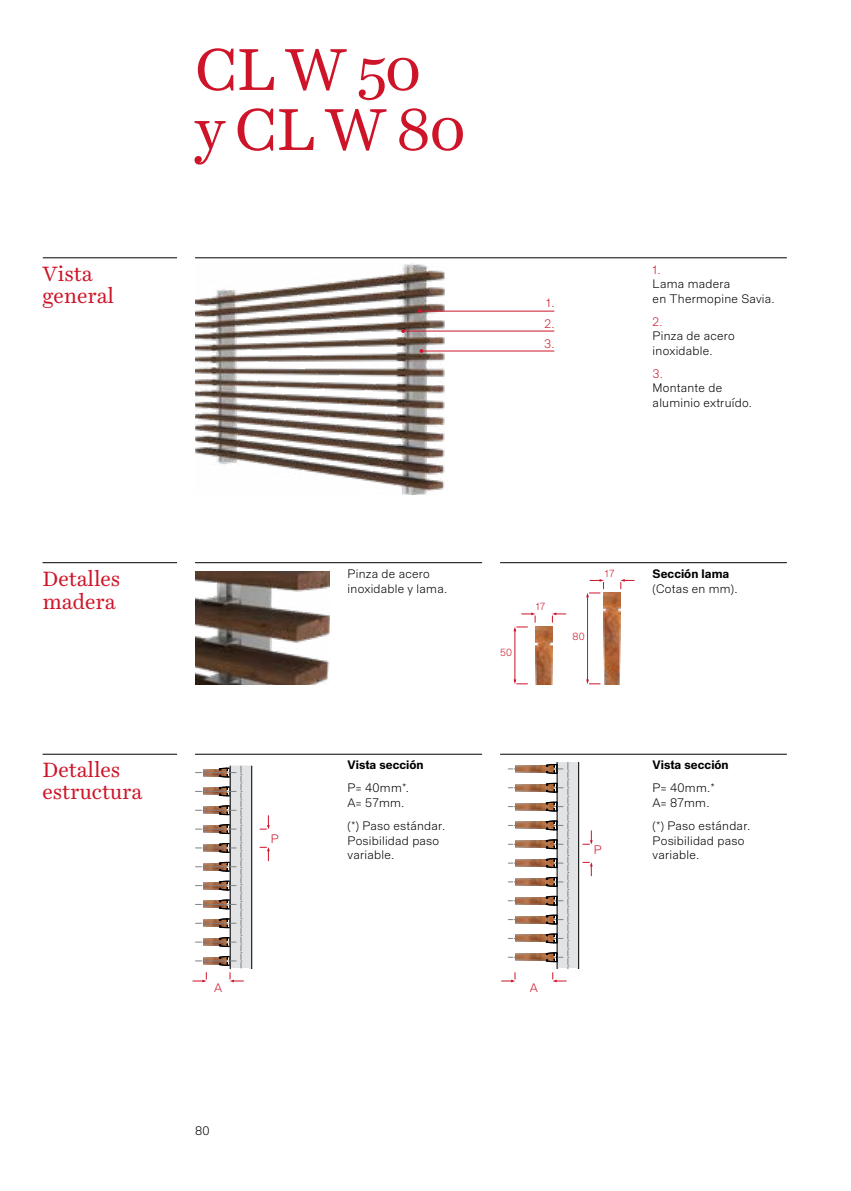
<style>
.page{position:relative;width:851px;height:1191px;background:#fff}
.page>*{position:absolute;margin:0;border:0;box-sizing:border-box;transform-origin:0 0}
.t1{font:60px/60px "Harrietv 2 Text";letter-spacing:-.025em;color:#ce1428}
.t2{font:21px/22.5px "Harrietv 2 Text";letter-spacing:-.005em;color:#ce1428}
.t3{font:300 12px/14.5px "Staff Grotesk";letter-spacing:.02em;color:#000}
.t4{font:700 12px "Staff Grotesk";color:#000}
.t5{font:300 12px/20.9px "Staff Grotesk";color:#ce1428}
.t6{font:300 10.05px "Staff Grotesk";letter-spacing:.02em;color:#ce1428}
</style>
<div class="page">
<img style="left:535px;top:627px;width:17px;height:57px">
<hr style="left:587px;top:595px;width:1px;height:87px;background:#ce1428">
<svg style="left:586px;top:679px;width:14px;height:5px"></svg>
<img style="left:603px;top:592px;width:17px;height:92px">
<hr style="left:514px;top:629px;width:1px;height:53px;background:#ce1428">
<svg style="left:513px;top:679px;width:14px;height:5px"></svg>
<svg style="left:552px;top:612px;width:14px;height:10px"></svg>
<svg style="left:513px;top:612px;width:22px;height:19px"></svg>
<svg style="left:620px;top:579px;width:14px;height:10px"></svg>
<svg style="left:586px;top:579px;width:18px;height:18px"></svg>
<hr style="left:43px;top:257px;width:134px;height:1px;background:#000">
<hr style="left:195px;top:257px;width:591px;height:1px;background:#000">
<hr style="left:43px;top:562px;width:134px;height:1px;background:#000">
<hr style="left:195px;top:562px;width:287px;height:1px;background:#000">
<hr style="left:500px;top:562px;width:286px;height:1px;background:#000">
<hr style="left:43px;top:754px;width:134px;height:1px;background:#000">
<hr style="left:195px;top:754px;width:287px;height:1px;background:#000">
<hr style="left:500px;top:754px;width:286px;height:1px;background:#000">
<img style="left:195px;top:264px;width:254px;height:230px">
<hr style="left:419px;top:311px;width:135px;height:1px;background:#ce1428">
<hr style="left:403px;top:331px;width:151px;height:1px;background:#ce1428">
<svg style="left:401px;top:329px;width:4px;height:4px"></svg>
<hr style="left:421px;top:351px;width:133px;height:1px;background:#ce1428">
<svg style="left:419px;top:349px;width:4px;height:4px"></svg>
<img style="left:195px;top:571px;width:134px;height:113px">
<svg style="left:192px;top:765px;width:60px;height:217px"></svg>
<svg style="left:259px;top:847px;width:11px;height:14px"></svg>
<svg style="left:259px;top:815px;width:11px;height:15px"></svg>
<svg style="left:501px;top:762px;width:91px;height:220px"></svg>
<h1 class="t1" style="left:195px;top:39px;width:272px">CL W 50 y CL W 80</h1>
<h2 class="t2" style="left:43px;top:262px;width:73px">Vista general</h2>
<p class="t5" style="left:652px;top:259px;width:10px">1.</p>
<p class="t3" style="left:652px;top:276px;width:124px">Lama madera<br>en Thermopine Savia.</p>
<p class="t5" style="left:652px;top:311px;width:11px">2.</p>
<p class="t3" style="left:652px;top:329px;width:84px">Pinza de acero inoxidable.</p>
<p class="t5" style="left:652px;top:363px;width:12px">3.</p>
<p class="t3" style="left:652px;top:381px;width:101px">Montante de aluminio extruído.</p>
<p class="t5" style="left:544px;top:292px;width:12px">1.<br>2.</p>
<p class="t5" style="left:544px;top:333px;width:12px">3.</p>
<h2 class="t2" style="left:43px;top:568px;width:79px">Detalles</h2>
<h2 class="t2" style="left:43px;top:590px;width:75px">madera</h2>
<p class="t3" style="left:347px;top:566px;width:101px">Pinza de acero inoxidable y lama.</p>
<p class="t4" style="left:652px;top:566px;width:78px">Sección lama</p>
<p class="t6" style="left:604px;top:567px;width:11px">17</p>
<p class="t3" style="left:652px;top:581px;width:86px">(Cotas en mm).</p>
<p class="t6" style="left:500px;top:646px;width:14px">50</p>
<p class="t6" style="left:535px;top:600px;width:11px">17</p>
<p class="t6" style="left:572px;top:630px;width:14px">80</p>
<h2 class="t2" style="left:43px;top:758px;width:101px">Detalles estructura</h2>
<p class="t4" style="left:347px;top:757px;width:78px">Vista sección</p>
<p class="t3" style="left:347px;top:780px;width:63px">P= 40mm*.<br>A= 57mm.</p>
<p class="t3" style="left:347px;top:818px;width:99px">(*) Paso estándar.<br>Posibilidad paso variable.</p>
<p class="t5" style="left:271px;top:828px;width:9px">P</p>
<p class="t5" style="left:214px;top:977px;width:10px">A</p>
<p class="t5" style="left:529px;top:977px;width:10px">A</p>
<p class="t3" style="left:195px;top:1123px;width:16px">80</p>
<p class="t5" style="left:593px;top:839px;width:9px">P</p>
<p class="t4" style="left:652px;top:757px;width:78px">Vista sección</p>
<p class="t3" style="left:652px;top:780px;width:64px">P= 40mm.*<br>A= 87mm.</p>
<p class="t3" style="left:652px;top:818px;width:99px">(*) Paso estándar.<br>Posibilidad paso variable.</p>
</div>
